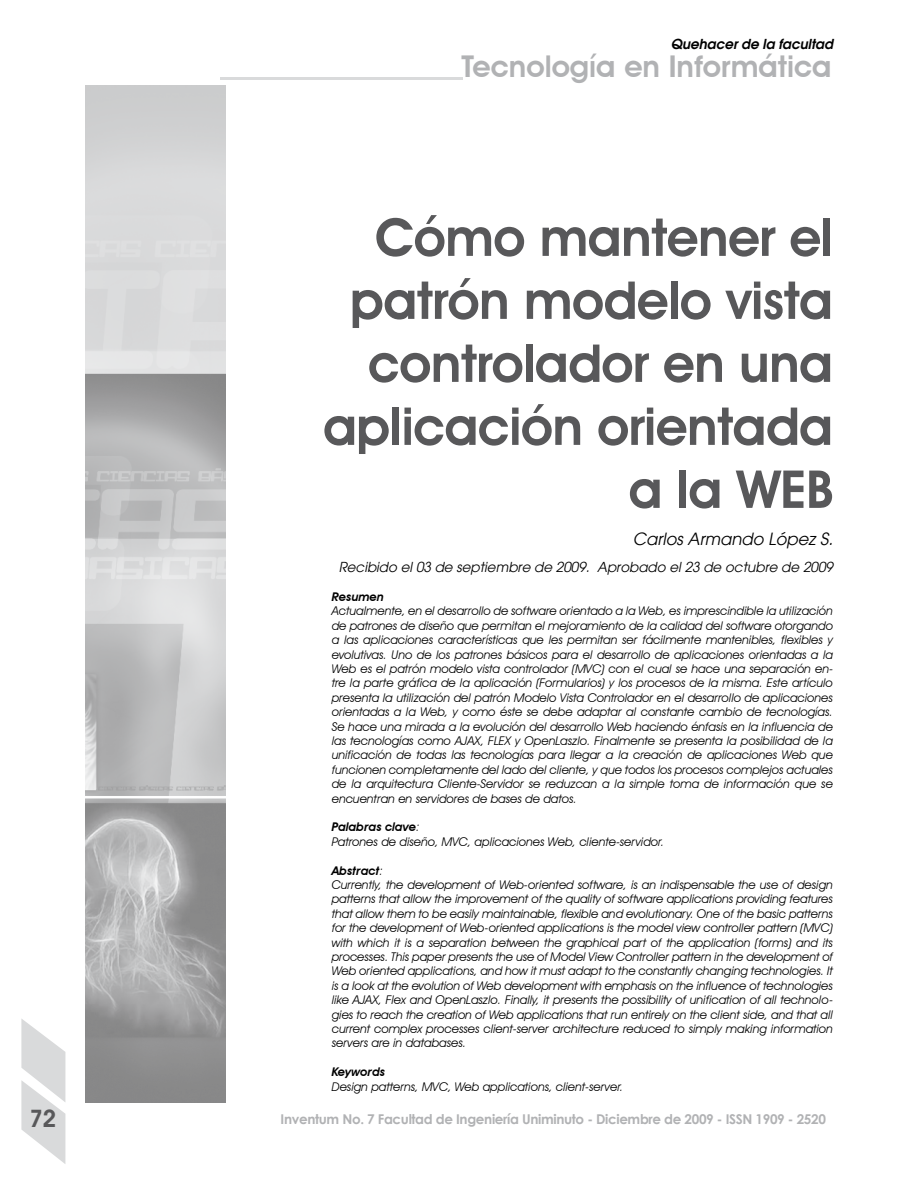
<style>
.page{position:relative;width:918px;height:1188px;background:#fff}
.page>*{position:absolute;margin:0;border:0;box-sizing:border-box;transform-origin:0 0}
.t1{font:600 52.5px/63px "Avant Garde IT Cby BT";letter-spacing:-.01em;color:#58585a;text-align:right}
.t2{font:600 30px "Avant Garde IT Cby BT";color:#b1b2b4}
.t3{font:600 24px "Avant Garde IT Cby BT";color:#58585a}
.t4{font:italic 16.5px "Avant Garde";color:#000}
.t5{font:700 13.5px "Century Gothic";letter-spacing:-.025em;color:#b1b2b4}
.t6{font:italic 13.5px "Avant Garde";color:#000}
.t7{font:italic 600 13.5px "Avant Garde";color:#000}
.t8{font:italic 12px/14.4px "Avant Garde IT Cby BT";color:#000}
.t9{font:italic 600 12px "Avant Garde IT Cby BT";color:#000}
.s1{font-weight:600}
</style>
<div class="page">
<svg style="left:21px;top:1019px;width:44px;height:145px"></svg>
<img style="left:85px;top:85px;width:140px;height:1018px">
<hr style="left:221px;top:77px;width:242px;height:3px;background:#d9dadb">
<p class="t7" style="left:671px;top:35px;width:164px">Quehacer de la facultad</p>
<h2 class="t2" style="left:461px;top:48px;width:372px">Tecnología en Informática</h2>
<h1 class="t1" style="left:323px;top:205px;width:511px">Cómo mantener el patrón modelo vista controlador en una aplicación orientada a la WEB</h1>
<h3 class="t4" style="left:633px;top:529px;width:202px">Carlos Armando López S.</h3>
<p class="t6" style="left:339px;top:559px;width:496px">Recibido el 03 de septiembre de 2009. Aprobado el 23 de octubre de 2009</p>
<p class="t9" style="left:332px;top:590px;width:54px">Resumen</p>
<p class="t8" style="left:332px;top:604px;width:503px;text-align:justify">Actualmente, en el desarrollo de software orientado a la Web, es imprescindible la utilización de patrones de diseño que permitan el mejoramiento de la calidad del software otorgando a las aplicaciones características que les permitan ser fácilmente mantenibles, flexibles y evolutivas. Uno de los patrones básicos para el desarrollo de aplicaciones orientadas a la Web es el patrón modelo vista controlador (MVC) con el cual se hace una separación en&shy;tre la parte gráfica de la aplicación (Formularios) y los procesos de la misma. Este artículo presenta la utilización del patrón Modelo Vista Controlador en el desarrollo de aplicaciones orientadas a la Web, y como éste se debe adaptar al constante cambio de tecnologías.<br>Se hace una mirada a la evolución del desarrollo Web haciendo énfasis en la influencia de las tecnologías como AJAX, FLEX y OpenLaszlo. Finalmente se presenta la posibilidad de la unificación de todas las tecnologías para llegar a la creación de aplicaciones Web que funcionen completamente del lado del cliente, y que todos los procesos complejos actuales de la arquitectura Cliente-Servidor se reduzcan a la simple toma de información que se encuentran en servidores de bases de datos.</p>
<p class="t8" style="left:332px;top:820px;width:334px"><span class="s1">Palabras clave</span>:<br>Patrones de diseño, MVC, aplicaciones Web, cliente-servidor.</p>
<p class="t8" style="left:332px;top:863px;width:503px"><span class="s1">Abstract</span>:<br>Currently, the development of Web-oriented software, is an indispensable the use of design patterns that allow the improvement of the quality of software applications providing features that allow them to be easily maintainable, flexible and evolutionary. One of the basic patterns for the development of Web-oriented applications is the model view controller pattern (MVC) with which it is a separation between the graphical part of the application (forms) and its processes. This paper presents the use of Model View Controller pattern in the development of Web oriented applications, and how it must adapt to the constantly changing technologies. It is a look at the evolution of Web development with emphasis on the influence of technologies like AJAX, Flex and OpenLaszlo. Finally, it presents the possibility of unification of all technolo&shy;gies to reach the creation of Web applications that run entirely on the client side, and that all current complex processes client-server architecture reduced to simply making information servers are in databases.</p>
<p class="t9" style="left:332px;top:1065px;width:55px">Keywords</p>
<p class="t8" style="left:332px;top:1079px;width:293px">Design patterns, MVC, Web applications, client-server.</p>
<h3 class="t3" style="left:29px;top:1104px;width:29px">72</h3>
<p class="t5" style="left:281px;top:1109px;width:547px">Inventum No. 7 Facultad de Ingeniería Uniminuto - Diciembre de 2009 - ISSN 1909 - 2520</p>
</div>
